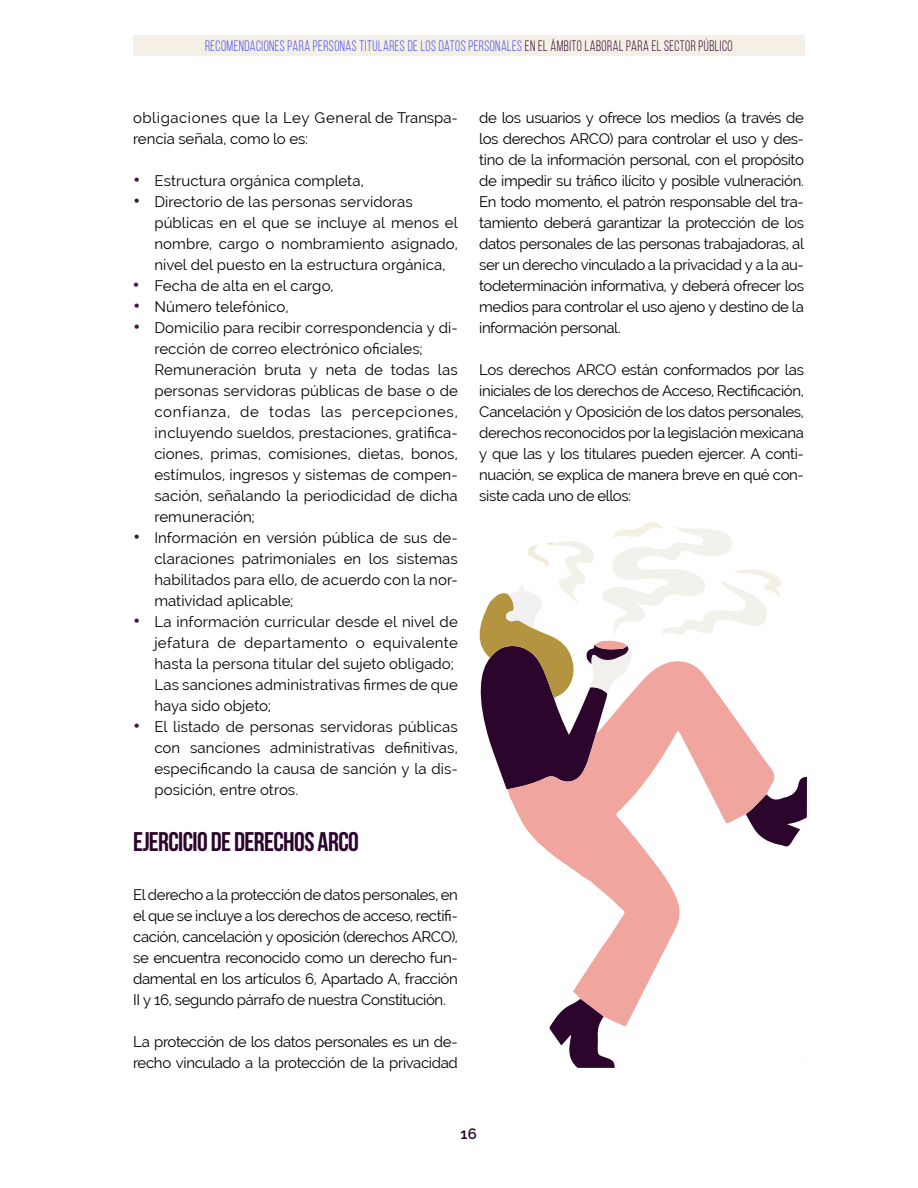
<style>
.page{position:relative;width:918px;height:1188px;background:#fff}
.page>*{position:absolute;margin:0;border:0;box-sizing:border-box;transform-origin:0 0}
.t1{font:700 27px "Bebas Neue";letter-spacing:-.025em;color:#2b052b}
.t2{font:900 18px/21px "Raleway";color:#45144a}
.t3{font:15px/21px "Raleway";letter-spacing:.005em;color:#000;text-align:justify}
.t4{font:15px "Bebas Neue";letter-spacing:.04em;color:#4248e5;scale:.88 1}
.t5{font:15px/21px "Raleway";letter-spacing:-.03em;color:#000}
.t6{font:600 15px "Raleway";color:#2b052b}
.s1{color:#2b052b}
</style>
<div class="page">
<div style="left:133px;top:35px;width:672px;height:21px;background:#f5f0e5"></div>
<svg style="left:549px;top:1027px;width:66px;height:41px"></svg>
<svg style="left:543px;top:847px;width:137px;height:180px;fill:#f0a79f"></svg>
<svg style="left:595px;top:885px;width:18px;height:16px"></svg>
<svg style="left:595px;top:946px;width:7px;height:11px"></svg>
<svg style="left:479px;top:522px;width:328px;height:325px"></svg>
<svg style="left:587px;top:964px;width:4px;height:6px"></svg>
<p class="t4" style="left:205px;top:38px;width:601px">RECOMENDACIONES PARA PERSONAS TITULARES DE LOS DATOS PERSONALES <span class="s1">EN EL ÁMBITO LABORAL PARA EL SECTOR PÚBLICO</span></p>
<p class="t3" style="left:133px;top:107px;width:326px">obligaciones que la Ley General de Transpa&shy;rencia señala, como lo es:</p>
<p class="t3" style="left:154px;top:170px;width:305px;text-align:left">Estructura orgánica completa,<br>Directorio de las personas servidoras públicas en el que se incluye al menos el nombre, cargo o nombramiento asignado, nivel del puesto en la estructura orgánica, Fecha de alta en el cargo,<br>Número telefónico,<br>Domicilio para recibir correspondencia y di&shy;rección de correo electrónico oficiales; Remuneración bruta y neta de todas las personas servidoras públicas de base o de confianza, de todas las percepciones, incluyendo sueldos, prestaciones, gratifica&shy;ciones, primas, comisiones, dietas, bonos, estímulos, ingresos y sistemas de compen&shy;sación, señalando la periodicidad de dicha remuneración;<br>Información en versión pública de sus de&shy;claraciones patrimoniales en los sistemas habilitados para ello, de acuerdo con la nor&shy;matividad aplicable;<br>La información curricular desde el nivel de jefatura de departamento o equivalente hasta la persona titular del sujeto obligado; Las sanciones administrativas firmes de que haya sido objeto;<br>El listado de personas servidoras públicas con sanciones administrativas definitivas, especificando la causa de sanción y la dis&shy;posición, entre otros.</p>
<h1 class="t1" style="left:133px;top:826px;width:227px">EJERCICIO DE DERECHOS ARCO</h1>
<p class="t3" style="left:133px;top:884px;width:326px">El derecho a la protección de datos personales, en el que se incluye a los derechos de acceso, rectifi&shy;cación, cancelación y oposición (derechos ARCO), se encuentra reconocido como un derecho fun&shy;damental en los artículos 6, Apartado A, fracción II y 16, segundo párrafo de nuestra Constitución.</p>
<p class="t5" style="left:133px;top:1031px;width:326px">La protección de los datos personales es un de&shy;recho vinculado a la protección de la privacidad</p>
<p class="t2" style="left:134px;top:169px;width:8px">• •</p>
<p class="t2" style="left:133px;top:274px;width:9px;text-align:justify">• • •</p>
<p class="t2" style="left:134px;top:526px;width:8px">•</p>
<p class="t2" style="left:134px;top:610px;width:8px">•</p>
<p class="t2" style="left:134px;top:715px;width:8px">•</p>
<p class="t3" style="left:479px;top:107px;width:326px">de los usuarios y ofrece los medios (a través de los derechos ARCO) para controlar el uso y des&shy;tino de la información personal, con el propósito de impedir su tráfico ilícito y posible vulneración.<br>En todo momento, el patrón responsable del tra&shy;tamiento deberá garantizar la protección de los datos personales de las personas trabajadoras, al ser un derecho vinculado a la privacidad y a la au&shy;todeterminación informativa, y deberá ofrecer los medios para controlar el uso ajeno y destino de la información personal.</p>
<p class="t3" style="left:479px;top:359px;width:326px">Los derechos ARCO están conformados por las iniciales de los derechos de Acceso, Rectificación, Cancelación y Oposición de los datos personales, derechos reconocidos por la legislación mexicana y que las y los titulares pueden ejercer. A conti&shy;nuación, se explica de manera breve en qué con&shy;siste cada uno de ellos:</p>
<p class="t6" style="left:461px;top:1125px;width:18px">16</p>
</div>
